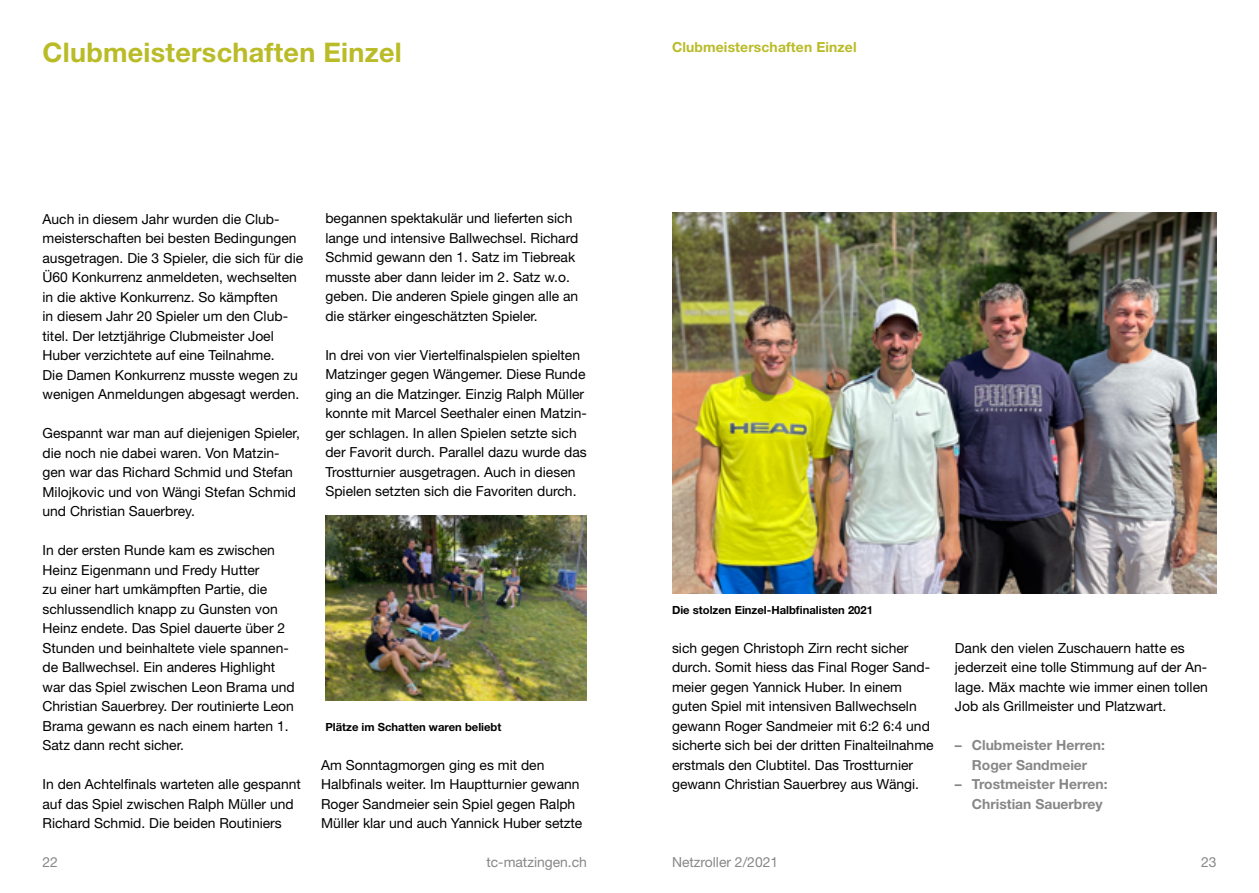
<style>
.page{position:relative;width:1259px;height:893px;background:#fff}
.page>*{position:absolute;margin:0;border:0;box-sizing:border-box;transform-origin:0 0}
.t1{font:700 27px "Helvetica Neue LT Std";letter-spacing:.01em;color:#b9bb27}
.t2{font:13.8px/19.5px "Helvetica Neue LT Std";color:#000}
.t3{font:700 13.8px/19.5px "Helvetica Neue LT Std";color:#878787;text-align:center}
.t4{font:13.8px "Helvetica Neue LT Std";color:#878787}
.t5{font:700 13.8px "Helvetica Neue LT Std";letter-spacing:.01em;color:#b9bb27}
.t6{font:700 11.25px "Helvetica Neue LT Std";color:#000}
</style>
<div class="page">
<img style="left:672px;top:212px;width:544px;height:382px">
<img style="left:325px;top:516px;width:262px;height:184px">
<h1 class="t1" style="left:43px;top:36px;width:361px">Clubmeisterschaften Einzel</h1>
<p class="t2" style="left:43px;top:209px;width:262px">Auch in diesem Jahr wurden die Club&shy;meisterschaften bei besten Bedingungen ausgetragen. Die 3 Spieler, die sich für die Ü60 Konkurrenz anmeldeten, wechselten in die aktive Konkurrenz. So kämpften<br>in diesem Jahr 20 Spieler um den Club&shy;titel. Der letztjährige Clubmeister Joel Huber verzichtete auf eine Teilnahme.<br>Die Damen Konkurrenz musste wegen zu wenigen Anmeldungen abgesagt werden.</p>
<p class="t2" style="left:43px;top:423px;width:259px">Gespannt war man auf diejenigen Spieler, die noch nie dabei waren. Von Matzin&shy;gen war das Richard Schmid und Stefan Milojkovic und von Wängi Stefan Schmid und Christian Sauerbrey.</p>
<p class="t2" style="left:43px;top:540px;width:254px">In der ersten Runde kam es zwischen Heinz Eigenmann und Fredy Hutter<br>zu einer hart umkämpften Partie, die schlussendlich knapp zu Gunsten von Heinz endete. Das Spiel dauerte über 2<br>Stunden und beinhaltete viele spannen&shy;de Ballwechsel. Ein anderes Highlight war das Spiel zwischen Leon Brama und Christian Sauerbrey. Der routinierte Leon Brama gewann es nach einem harten 1.<br>Satz dann recht sicher.</p>
<p class="t2" style="left:43px;top:774px;width:260px">In den Achtelfinals warteten alle gespannt auf das Spiel zwischen Ralph Müller und<br>Richard Schmid. Die beiden Routiniers</p>
<p class="t2" style="left:325px;top:208px;width:254px">begannen spektakulär und lieferten sich lange und intensive Ballwechsel. Richard Schmid gewann den 1. Satz im Tiebreak musste aber dann leider im 2. Satz w.o. geben. Die anderen Spiele gingen alle an die stärker eingeschätzten Spieler.</p>
<p class="t2" style="left:325px;top:345px;width:263px">In drei von vier Viertelfinalspielen spielten Matzinger gegen Wängemer. Diese Runde ging an die Matzinger. Einzig Ralph Müller konnte mit Marcel Seethaler einen Matzin&shy;ger schlagen. In allen Spielen setzte sich der Favorit durch. Parallel dazu wurde das Trostturnier ausgetragen. Auch in diesen Spielen setzten sich die Favoriten durch.</p>
<p class="t6" style="left:325px;top:720px;width:178px">Plätze im Schatten waren beliebt</p>
<p class="t2" style="left:321px;top:755px;width:263px">Am Sonntagmorgen ging es mit den Halbfinals weiter. Im Hauptturnier gewann Roger Sandmeier sein Spiel gegen Ralph Müller klar und auch Yannick Huber setzte</p>
<p class="t5" style="left:672px;top:39px;width:186px">Clubmeisterschaften Einzel</p>
<p class="t6" style="left:672px;top:603px;width:202px">Die stolzen Einzel-Halbfinalisten 2021</p>
<p class="t2" style="left:672px;top:638px;width:263px">sich gegen Christoph Zirn recht sicher durch. Somit hiess das Final Roger Sand&shy;meier gegen Yannick Huber. In einem guten Spiel mit intensiven Ballwechseln gewann Roger Sandmeier mit 6:2 6:4 und sicherte sich bei der dritten Finalteilnahme erstmals den Clubtitel. Das Trostturnier gewann Christian Sauerbrey aus Wängi.</p>
<p class="t2" style="left:955px;top:638px;width:254px">Dank den vielen Zuschauern hatte es jederzeit eine tolle Stimmung auf der An&shy;lage. Mäx machte wie immer einen tollen Job als Grillmeister und Platzwart.</p>
<p class="t3" style="left:955px;top:735px;width:152px">– Clubmeister Herren:<br>Roger Sandmeier</p>
<p class="t3" style="left:972px;top:774px;width:137px;text-align:left;text-indent:-17px">– Trostmeister Herren:<br>Christian Sauerbrey</p>
<p class="t4" style="left:43px;top:854px;width:17px">22</p>
<p class="t4" style="left:486px;top:854px;width:102px">tc-matzingen.ch</p>
<p class="t4" style="left:672px;top:854px;width:108px">Netzroller 2/2021</p>
<p class="t4" style="left:1201px;top:854px;width:17px">23</p>
</div>
